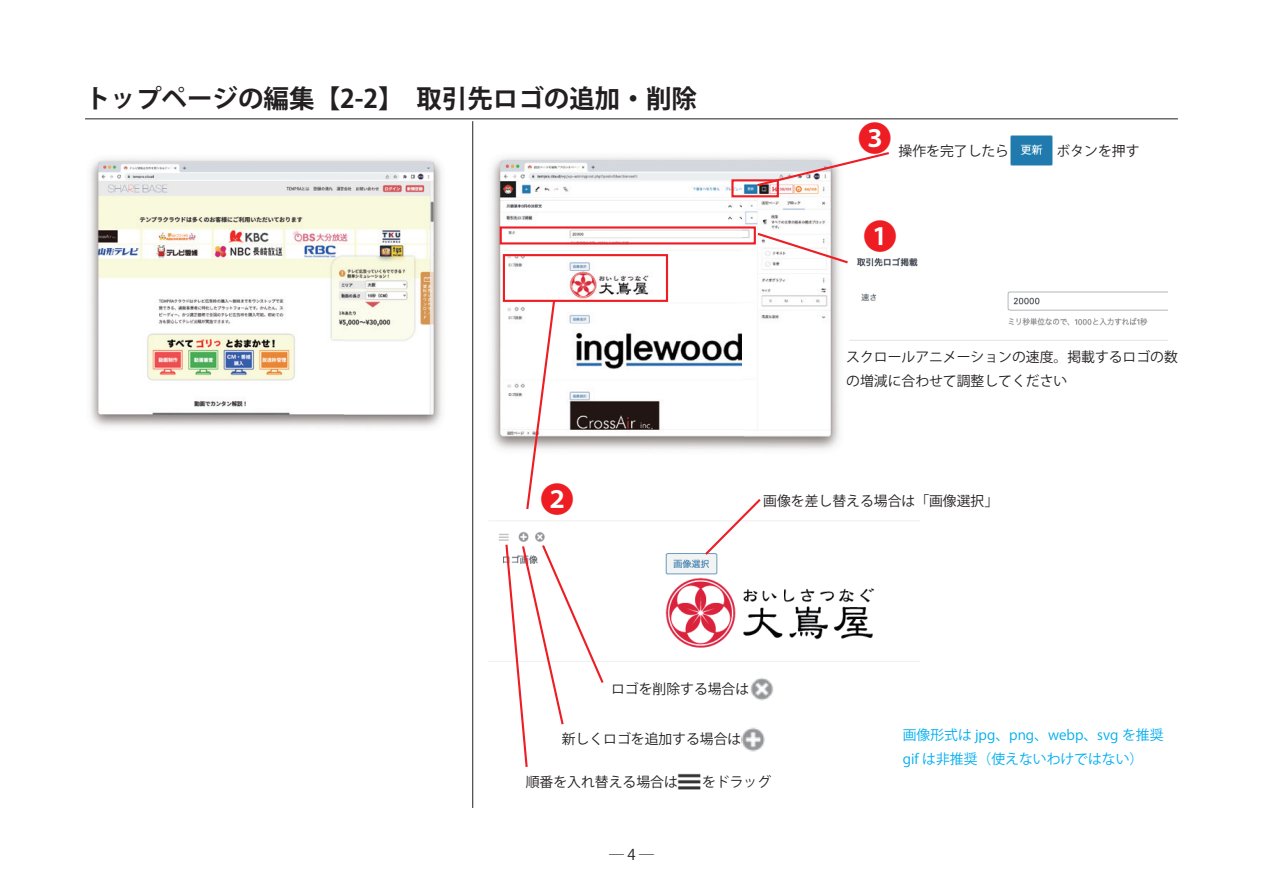
<style>
.page{position:relative;width:1263px;height:893px;background:#fff}
.page>*{position:absolute;margin:0;border:0;box-sizing:border-box;transform-origin:0 0}
.t1{font:34.05px "Koz Go Pro";color:#ee1d23}
.t2{font:700 25.5px "Koz Go Pro";color:#231f20}
.t3{font:14.85px "Koz Go Pro";color:#231f20}
.t4{font:13.8px/24.2px "Koz Go Pro";color:#231f20}
.t5{font:13.8px/24.2px "Koz Go Pro";color:#00aeef}
</style>
<div class="page">
<hr style="left:472px;top:121px;width:1px;height:687px;background:#231f20">
<hr style="left:85px;top:119px;width:1093px;height:1px;background:#231f20">
<img style="left:90px;top:158px;width:352px;height:270px">
<img style="left:492px;top:157px;width:348px;height:293px">
<img style="left:489px;top:520px;width:430px;height:128px">
<img style="left:856px;top:257px;width:311px;height:69px">
<div style="left:500px;top:226px;width:256px;height:18px;border:2px solid #ee1d23"></div>
<div style="left:731px;top:179px;width:48px;height:18px;border:2px solid #ee1d23"></div>
<div style="left:503px;top:254px;width:165px;height:48px;border:2px solid #ee1d23"></div>
<svg style="left:755px;top:231px;width:93px;height:34px"></svg>
<svg style="left:755px;top:152px;width:134px;height:36px"></svg>
<svg style="left:525px;top:298px;width:31px;height:211px"></svg>
<img style="left:1010px;top:135px;width:43px;height:31px">
<img style="left:741px;top:727px;width:24px;height:25px">
<img style="left:678px;top:773px;width:23px;height:17px">
<img style="left:751px;top:678px;width:22px;height:23px">
<svg style="left:703px;top:499px;width:60px;height:58px"></svg>
<svg style="left:504px;top:542px;width:101px;height:225px"></svg>
<h2 class="t2" style="left:85px;top:82px;width:613px">トップページの編集【2-2】　取引先ロゴの追加・削除</h2>
<h1 class="t1" style="left:540px;top:477px;width:36px">❷</h1>
<h1 class="t1" style="left:858px;top:117px;width:36px">❸</h1>
<p class="t4" style="left:898px;top:139px;width:112px">操作を完了したら</p>
<p class="t4" style="left:1056px;top:139px;width:84px">ボタンを押す</p>
<h1 class="t1" style="left:863px;top:214px;width:36px">❶</h1>
<p class="t4" style="left:846px;top:345px;width:333px">スクロールアニメーションの速度。掲載するロゴの数の増減に合わせて調整してください</p>
<p class="t4" style="left:763px;top:489px;width:236px">画像を差し替える場合は「画像選択」</p>
<p class="t4" style="left:611px;top:677px;width:140px">ロゴを削除する場合は</p>
<p class="t4" style="left:562px;top:727px;width:181px">新しくロゴを追加する場合は</p>
<p class="t4" style="left:526px;top:770px;width:154px">順番を入れ替える場合は</p>
<p class="t4" style="left:702px;top:770px;width:71px">をドラッグ</p>
<p class="t3" style="left:609px;top:845px;width:46px">─ 4 ─</p>
<p class="t5" style="left:903px;top:723px;width:262px">画像形式は jpg、png、webp、svg を推奨gif は非推奨（使えないわけではない）</p>
</div>
